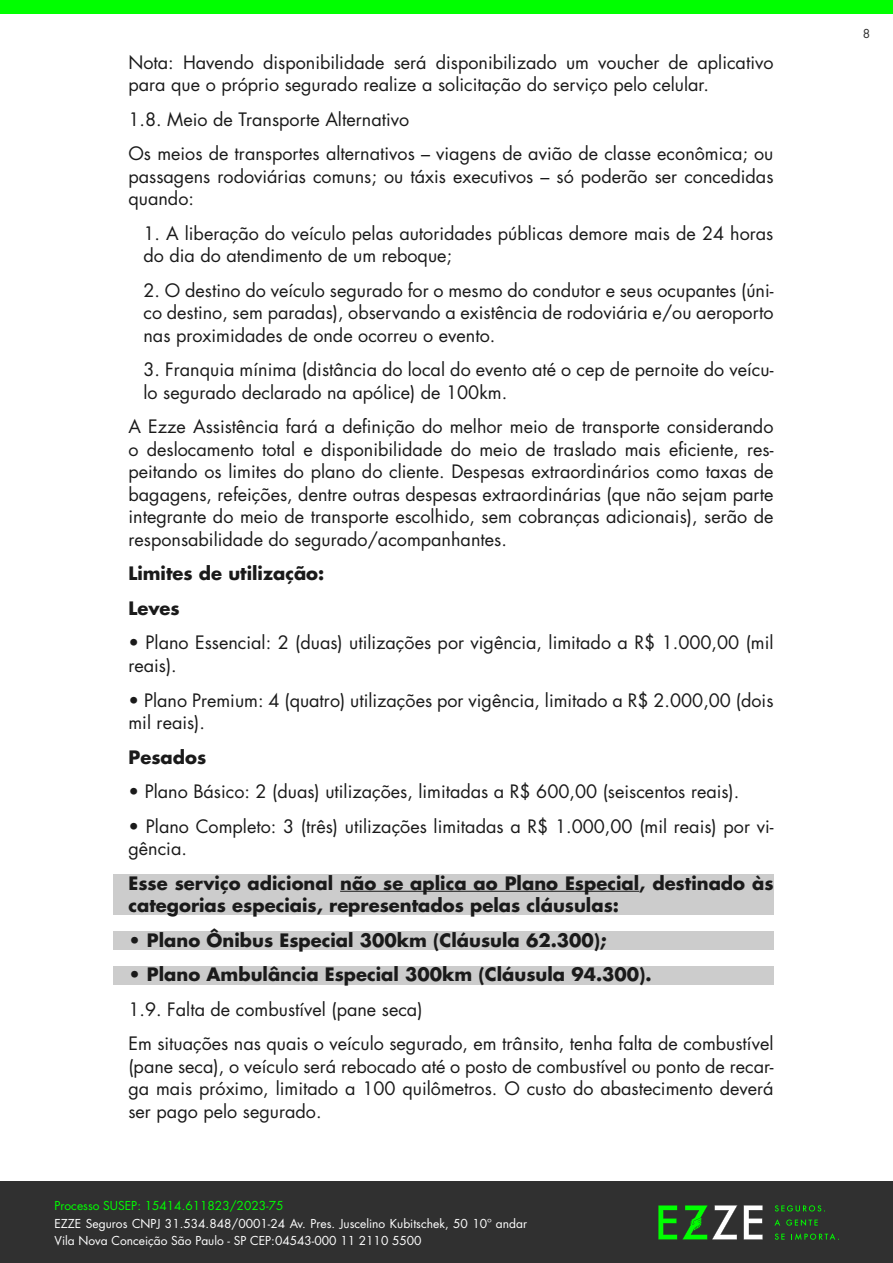
<style>
.page{position:relative;width:893px;height:1263px;background:#fff}
.page>*{position:absolute;margin:0;border:0;box-sizing:border-box;transform-origin:0 0}
.t1{font:18px/22.5px "Futura Std";color:#1a1a1a}
.t2{font:700 18px/34.5px "Futura Std";color:#1a1a1a}
.t3{font:12px/16.5px "Futura Std";color:#fff}
.t4{font:12px "Futura Std";color:#0f0}
.t5{font:12px "Futura Std";color:#303030}
</style>
<div class="page">
<div style="left:0;top:0;width:893px;height:13px;background:#0f0"></div>
<div style="left:0;top:1182px;width:893px;height:81px;background:#303030"></div>
<svg style="left:658px;top:1205px;width:105px;height:35px"></svg>
<svg style="left:775px;top:1205px;width:50px;height:6px"></svg>
<svg style="left:774px;top:1219px;width:6px;height:6px"></svg>
<svg style="left:786px;top:1219px;width:32px;height:7px"></svg>
<svg style="left:775px;top:1233px;width:10px;height:7px"></svg>
<svg style="left:791px;top:1233px;width:48px;height:7px"></svg>
<div style="left:113px;top:874px;width:660px;height:41px;background:#ccc"></div>
<hr style="left:340px;top:891px;width:299px;height:1px;background:#1a1a1a">
<div style="left:113px;top:932px;width:660px;height:18px;background:#ccc"></div>
<div style="left:113px;top:966px;width:660px;height:18px;background:#ccc"></div>
<p class="t1" style="left:128px;top:51px;width:646px">Nota: Havendo disponibilidade será disponibilizado um voucher de aplicativo para que o próprio segurado realize a solicitação do serviço pelo celular.</p>
<p class="t1" style="left:128px;top:102px;width:646px;line-height:34.5px">1.8. Meio de Transporte Alternativo<br>Os meios de transportes alternativos – viagens de avião de classe econômica; ou</p>
<p class="t1" style="left:128px;top:165px;width:647px">passagens rodoviárias comuns; ou táxis executivos – só poderão ser concedidas quando:</p>
<p class="t1" style="left:143px;top:222px;width:631px">1. A liberação do veículo pelas autoridades públicas demore mais de 24 horas do dia do atendimento de um reboque;</p>
<p class="t1" style="left:143px;top:279px;width:632px;text-align:justify">2. O destino do veículo segurado for o mesmo do condutor e seus ocupantes (úni&shy;co destino, sem paradas), observando a existência de rodoviária e/ou aeroporto nas proximidades de onde ocorreu o evento.</p>
<p class="t1" style="left:143px;top:359px;width:631px">3. Franquia mínima (distância do local do evento até o cep de pernoite do veícu&shy;lo segurado declarado na apólice) de 100km.</p>
<p class="t1" style="left:128px;top:416px;width:647px;text-align:justify">A Ezze Assistência fará a definição do melhor meio de transporte considerando o deslocamento total e disponibilidade do meio de traslado mais eficiente, res&shy;peitando os limites do plano do cliente. Despesas extraordinários como taxas de bagagens, refeições, dentre outras despesas extraordinárias (que não sejam parte integrante do meio de transporte escolhido, sem cobranças adicionais), serão de responsabilidade do segurado/acompanhantes.</p>
<p class="t2" style="left:128px;top:556px;width:197px">Limites de utilização:<br>Leves</p>
<p class="t1" style="left:128px;top:632px;width:647px">• Plano Essencial: 2 (duas) utilizações por vigência, limitado a R$ 1.000,00 (mil reais).</p>
<p class="t1" style="left:128px;top:689px;width:647px">• Plano Premium: 4 (quatro) utilizações por vigência, limitado a R$ 2.000,00 (dois mil reais).</p>
<p class="t2" style="left:128px;top:739px;width:79px">Pesados</p>
<p class="t1" style="left:128px;top:780px;width:612px">• Plano Básico: 2 (duas) utilizações, limitadas a R$ 600,00 (seiscentos reais).</p>
<p class="t1" style="left:128px;top:815px;width:647px">• Plano Completo: 3 (três) utilizações limitadas a R$ 1.000,00 (mil reais) por vi&shy;gência.</p>
<p class="t2" style="left:128px;top:871px;width:647px;line-height:22.5px">Esse serviço adicional não se aplica ao Plano Especial, destinado às categorias especiais, representados pelas cláusulas:</p>
<p class="t2" style="left:128px;top:922px;width:479px">• Plano Ônibus Especial 300km (Cláusula 62.300);</p>
<p class="t2" style="left:128px;top:957px;width:525px">• Plano Ambulância Especial 300km (Cláusula 94.300).</p>
<p class="t1" style="left:128px;top:992px;width:646px;line-height:34.5px">1.9. Falta de combustível (pane seca)<br>Em situações nas quais o veículo segurado, em trânsito, tenha falta de combustível</p>
<p class="t1" style="left:128px;top:1055px;width:646px;text-align:justify">(pane seca), o veículo será rebocado até o posto de combustível ou ponto de recar&shy;ga mais próximo, limitado a 100 quilômetros. O custo do abastecimento deverá ser pago pelo segurado.</p>
<p class="t4" style="left:55px;top:1198px;width:230px">Processo SUSEP: 15414.611823/2023-75</p>
<p class="t3" style="left:55px;top:1216px;width:474px">EZZE Seguros CNPJ 31.534.848/0001-24 Av. Pres. Juscelino Kubitschek, 50 10º andar<br>Vila Nova Conceição São Paulo - SP CEP:04543-000 11 2110 5500</p>
<p class="t5" style="left:863px;top:25px;width:9px">8</p>
</div>
